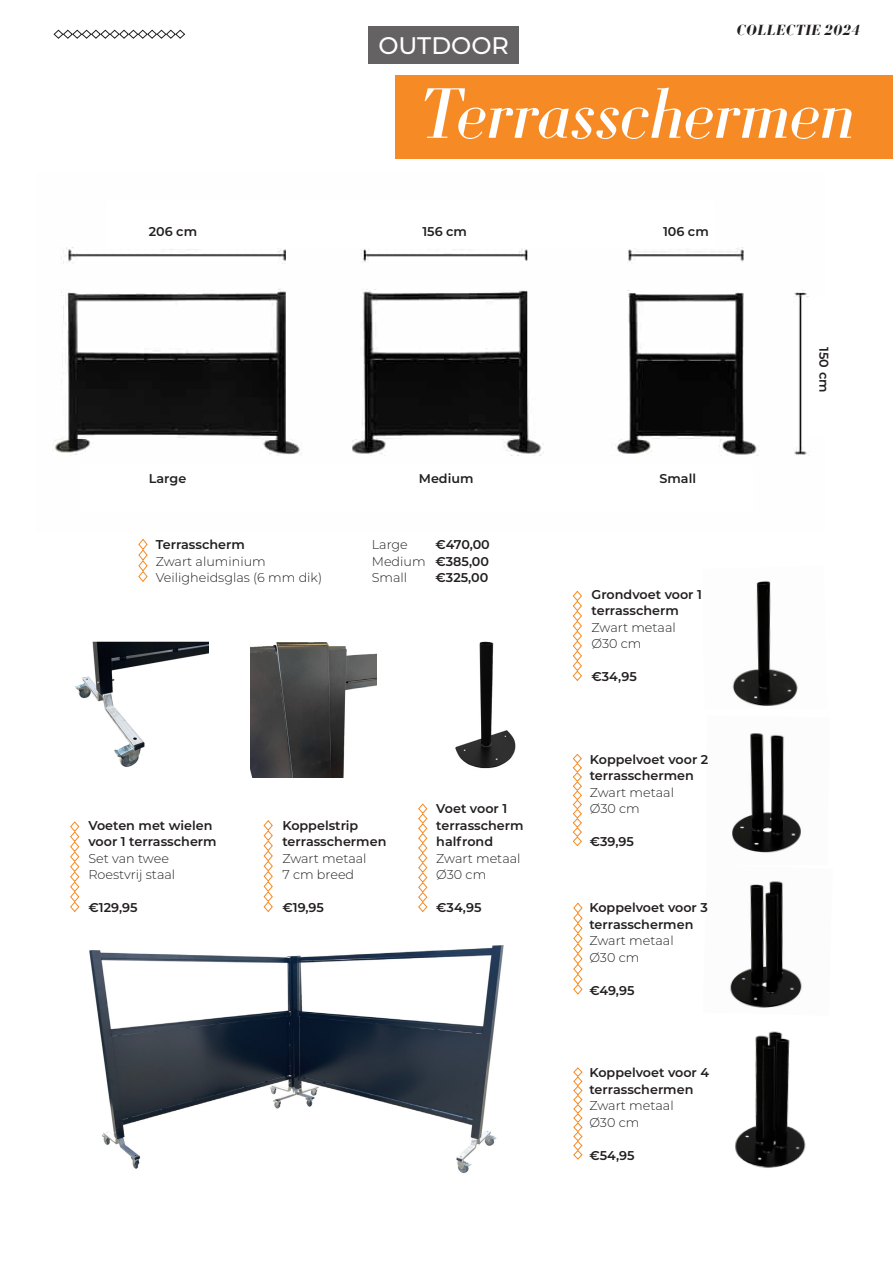
<style>
.page{position:relative;width:893px;height:1263px;background:#fff}
.page>*{position:absolute;margin:0;border:0;box-sizing:border-box;transform-origin:0 0}
.t1{font:italic 72.75px "Louvette Display";letter-spacing:-.01em;color:#fff}
.t2{font:500 24px "Montserrat";color:#fff}
.t3{font:italic 700 15px "Louvette Display";letter-spacing:.04em;color:#231f20}
.t4{font:600 12.75px/16.5px "Montserrat";color:#231f20}
.t5{font:300 12.75px/16.5px "Montserrat";color:#231f20}
.s1{font-weight:300}
</style>
<div class="page">
<img style="left:730px;top:881px;width:72px;height:127px">
<img style="left:732px;top:733px;width:69px;height:120px">
<img style="left:53px;top:247px;width:756px;height:209px">
<div style="left:395px;top:75px;width:498px;height:84px;background:#f68b25"></div>
<svg style="left:138px;top:538px;width:10px;height:44px"></svg>
<svg style="left:573px;top:902px;width:10px;height:93px"></svg>
<svg style="left:572px;top:753px;width:10px;height:94px"></svg>
<svg style="left:572px;top:590px;width:10px;height:91px"></svg>
<img style="left:735px;top:1031px;width:71px;height:137px">
<svg style="left:573px;top:1067px;width:10px;height:93px"></svg>
<div style="left:106px;top:202px;width:607px;height:46px;background:#fff"></div>
<img style="left:732px;top:580px;width:66px;height:126px">
<img style="left:75px;top:641px;width:134px;height:126px">
<svg style="left:70px;top:821px;width:10px;height:92px"></svg>
<img style="left:455px;top:641px;width:61px;height:128px">
<svg style="left:418px;top:803px;width:10px;height:110px"></svg>
<img style="left:250px;top:642px;width:126px;height:136px">
<svg style="left:263px;top:820px;width:10px;height:93px"></svg>
<img style="left:89px;top:945px;width:415px;height:228px">
<div style="left:369px;top:26px;width:150px;height:37px;background:#656263"></div>
<svg style="left:53px;top:29px;width:133px;height:10px"></svg>
<p class="t2" style="left:378px;top:29px;width:132px">OUTDOOR</p>
<p class="t3" style="left:736px;top:22px;width:125px">COLLECTIE 2024</p>
<p class="t1" style="left:418px;top:72px;width:438px">Terrasschermen</p>
<p class="t4" style="left:149px;top:222px;width:50px">206 cm</p>
<p class="t4" style="left:422px;top:222px;width:46px">156 cm</p>
<p class="t4" style="left:663px;top:222px;width:47px">106 cm</p>
<p class="t4" style="left:149px;top:470px;width:39px">Large</p>
<p class="t4" style="left:419px;top:470px;width:56px">Medium</p>
<p class="t4" style="left:659px;top:470px;width:38px">Small</p>
<p class="t4" style="left:156px;top:536px;width:91px">Terrasscherm</p>
<p class="t5" style="left:372px;top:536px;width:38px">Large</p>
<p class="t4" style="left:436px;top:536px;width:56px">€470,00</p>
<p class="t5" style="left:156px;top:552px;width:111px">Zwart aluminium</p>
<p class="t4" style="left:372px;top:552px;width:119px"><span class="s1">Medium</span> €385,00</p>
<p class="t5" style="left:156px;top:569px;width:168px">Veiligheidsglas (6 mm dik)</p>
<p class="t5" style="left:372px;top:569px;width:37px">Small</p>
<p class="t4" style="left:436px;top:569px;width:54px">€325,00</p>
<p class="t4" style="left:88px;top:816px;width:126px">Voeten met wielen</p>
<p class="t4" style="left:88px;top:833px;width:130px">voor 1 terrasscherm</p>
<p class="t5" style="left:88px;top:849px;width:82px">Set van twee</p>
<p class="t5" style="left:88px;top:866px;width:88px">Roestvrij staal</p>
<p class="t4" style="left:88px;top:899px;width:51px">€129,95</p>
<p class="t4" style="left:282px;top:816px;width:78px">Koppelstrip</p>
<p class="t4" style="left:282px;top:833px;width:106px">terrasschermen</p>
<p class="t5" style="left:282px;top:849px;width:86px">Zwart metaal</p>
<p class="t5" style="left:282px;top:866px;width:73px">7 cm breed</p>
<p class="t4" style="left:282px;top:899px;width:43px">€19,95</p>
<p class="t4" style="left:436px;top:800px;width:73px">Voet voor 1</p>
<p class="t4" style="left:436px;top:816px;width:89px">terrasscherm</p>
<p class="t4" style="left:436px;top:833px;width:58px">halfrond</p>
<p class="t5" style="left:436px;top:849px;width:86px">Zwart metaal<br>Ø30 cm</p>
<p class="t4" style="left:436px;top:899px;width:47px">€34,95</p>
<p class="t4" style="left:592px;top:585px;width:112px">Grondvoet voor 1 terrasscherm</p>
<p class="t5" style="left:592px;top:618px;width:86px">Zwart metaal<br>Ø30 cm</p>
<p class="t4" style="left:592px;top:668px;width:47px">€34,95</p>
<p class="t4" style="left:590px;top:750px;width:120px">Koppelvoet voor 2 terrasschermen</p>
<p class="t5" style="left:590px;top:783px;width:86px">Zwart metaal<br>Ø30 cm</p>
<p class="t4" style="left:590px;top:833px;width:46px">€39,95</p>
<p class="t4" style="left:589px;top:899px;width:120px">Koppelvoet voor 3 terrasschermen</p>
<p class="t5" style="left:589px;top:932px;width:86px">Zwart metaal<br>Ø30 cm</p>
<p class="t4" style="left:589px;top:981px;width:47px">€49,95</p>
<p class="t4" style="left:589px;top:1064px;width:121px">Koppelvoet voor 4 terrasschermen</p>
<p class="t5" style="left:589px;top:1097px;width:86px">Zwart metaal<br>Ø30 cm</p>
<p class="t4" style="left:589px;top:1146px;width:47px">€54,95</p>
<p class="t4" style="left:833px;top:347px;width:47px;rotate:90deg">150 cm</p>
</div>
